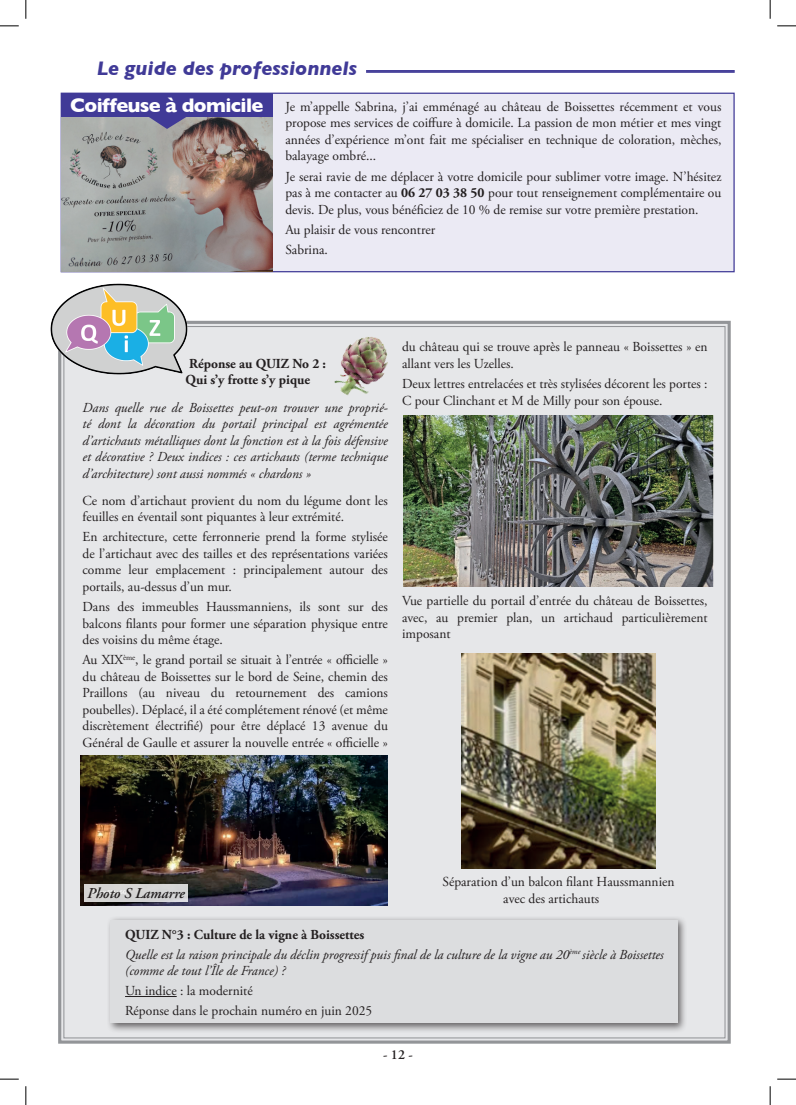
<style>
.page{position:relative;width:796px;height:1105px;background:#fff}
.page>*{position:absolute;margin:0;border:0;box-sizing:border-box;transform-origin:0 0}
.t1{font:italic 700 20px "Gill Sans";color:#403a97}
.t2{font:700 20px "Gill Sans";letter-spacing:-.03em;color:#fff}
.t3{font:italic 600 15px "Adobe Garamond Pro";letter-spacing:-.005em;color:#231f20}
.t4{font:13.75px/16.5px "Adobe Garamond Pro";color:#231f20;text-align:justify}
.t5{font:italic 13.75px/16.5px "Adobe Garamond Pro";color:#231f20;text-align:justify}
.t6{font:700 13.75px/16.5px "Adobe Garamond Pro";color:#231f20}
.t7{font:600 13.75px "Adobe Garamond Pro";color:#231f20}
.s1{font-weight:700}
.s2{font-weight:700;font-style:normal}
</style>
<div class="page">
<div style="left:61px;top:93px;width:673px;height:179px;background:#ebeaf4;border:1px solid #403a97"></div>
<hr style="left:366px;top:70px;width:368px;height:1px;background:#403a97">
<hr style="left:366px;top:71px;width:368px;height:1px;background:#403a97">
<hr style="left:366px;top:72px;width:368px;height:1px;background:#403a97">
<img style="left:61px;top:109px;width:212px;height:162px">
<div style="left:61px;top:94px;width:211px;height:23px;background:#403a97"></div>
<svg style="left:144px;top:117px;width:46px;height:12px"></svg>
<div style="left:58px;top:320px;width:673px;height:724px;background:#e6e7e9"></div>
<img style="left:50px;top:283px;width:162px;height:109px">
<img style="left:404px;top:415px;width:309px;height:171px">
<img style="left:462px;top:653px;width:193px;height:214px">
<div style="left:106px;top:915px;width:581px;height:117px;background:#231f20;opacity:.67"></div>
<div style="left:111px;top:920px;width:567px;height:102px;background:#dcdddf"></div>
<hr style="left:125px;top:995px;width:52px;height:1px;background:#231f20">
<img style="left:309px;top:320px;width:106px;height:99px">
<img style="left:80px;top:755px;width:307px;height:149px">
<div style="left:84px;top:883px;width:104px;height:18px;background:#d5d5d4"></div>
<svg style="left:0;top:25px;width:19px;height:2px"></svg>
<svg style="left:777px;top:25px;width:19px;height:2px"></svg>
<svg style="left:0;top:1078px;width:19px;height:1px"></svg>
<svg style="left:777px;top:1078px;width:19px;height:1px"></svg>
<svg style="left:25px;top:0;width:2px;height:19px"></svg>
<svg style="left:25px;top:1086px;width:2px;height:18px"></svg>
<svg style="left:770px;top:0;width:1px;height:19px"></svg>
<svg style="left:770px;top:1086px;width:1px;height:18px"></svg>
<h1 class="t1" style="left:97px;top:57px;width:262px">Le guide des professionnels</h1>
<p class="t4" style="left:285px;top:99px;width:437px">Je m’appelle Sabrina, j’ai emménagé au château de Boissettes récemment et vous propose mes services de coiffure à domicile. La passion de mon métier et mes vingt années d’expérience m’ont fait me spécialiser en technique de coloration, mèches, balayage ombré...</p>
<p class="t4" style="left:285px;top:168px;width:437px">Je serai ravie de me déplacer à votre domicile pour sublimer votre image. N’hésitez pas à me contacter au <span class="s1">06 27 03 38 50</span> pour tout renseignement complémentaire ou devis. De plus, vous bénéficiez de 10 % de remise sur votre première prestation.</p>
<p class="t4" style="left:285px;top:220px;width:151px;line-height:20px">Au plaisir de vous rencontrer<br>Sabrina.</p>
<h1 class="t2" style="left:70px;top:89px;width:195px">Coiffeuse à domicile</h1>
<p class="t6" style="left:185px;top:355px;width:142px">Réponse au QUIZ No 2 :<br>Qui s’y frotte s’y pique</p>
<p class="t5" style="left:83px;top:399px;width:307px">Dans quelle rue de Boissettes peut-on trouver une proprié&shy;té dont la décoration du portail principal est agrémentée d’artichauts métalliques dont la fonction est à la fois défensive et décorative ? Deux indices : ces artichauts (terme technique d’architecture) sont aussi nommés « chardons »</p>
<p class="t4" style="left:83px;top:492px;width:307px">Ce nom d’artichaut provient du nom du légume dont les feuilles en éventail sont piquantes à leur extrémité.</p>
<p class="t4" style="left:83px;top:529px;width:307px">En architecture, cette ferronnerie prend la forme stylisée de l’artichaut avec des tailles et des représentations variées comme leur emplacement : principalement autour des portails, au-dessus d’un mur.</p>
<p class="t4" style="left:83px;top:598px;width:307px">Dans des immeubles Haussmanniens, ils sont sur des balcons filants pour former une séparation physique entre des voisins du même étage.</p>
<p class="t4" style="left:83px;top:651px;width:307px">Au XIX<sup>ème</sup>, le grand portail se situait à l’entrée « officielle » du château de Boissettes sur le bord de Seine, chemin des Praillons (au niveau du retournement des camions poubelles). Déplacé, il a été complétement rénové (et même discrètement électrifié) pour être déplacé 13 avenue du Général de Gaulle et assurer la nouvelle entrée « officielle »</p>
<p class="t4" style="left:402px;top:339px;width:307px">du château qui se trouve après le panneau « Boissettes » en allant vers les Uzelles.</p>
<p class="t4" style="left:402px;top:376px;width:307px">Deux lettres entrelacées et très stylisées décorent les portes :<br>C pour Clinchant et M de Milly pour son épouse.</p>
<p class="t4" style="left:402px;top:593px;width:307px">Vue partielle du portail d’entrée du château de Boissettes, avec, au premier plan, un artichaud particulièrement imposant</p>
<p class="t4" style="left:503px;top:873px;width:173px;text-indent:-61px">Séparation d’un balcon filant Haussmannien avec des artichauts</p>
<p class="t5" style="left:125px;top:924px;width:540px;line-height:20px"><span class="s2">QUIZ N°3 : Culture de la vigne à Boissettes<br></span>Quelle est la raison principale du déclin progressif puis final de la culture de la vigne au 20<sup>ème</sup> siècle à Boissettes</p>
<p class="t5" style="left:125px;top:962px;width:162px">(comme de tout l’Île de France) ?</p>
<p class="t4" style="left:125px;top:980px;width:249px;line-height:20px">Un indice : la modernité<br>Réponse dans le prochain numéro en juin 2025</p>
<p class="t3" style="left:87px;top:884px;width:99px">Photo S Lamarre</p>
<p class="t7" style="left:383px;top:1046px;width:31px">- 12 -</p>
</div>
